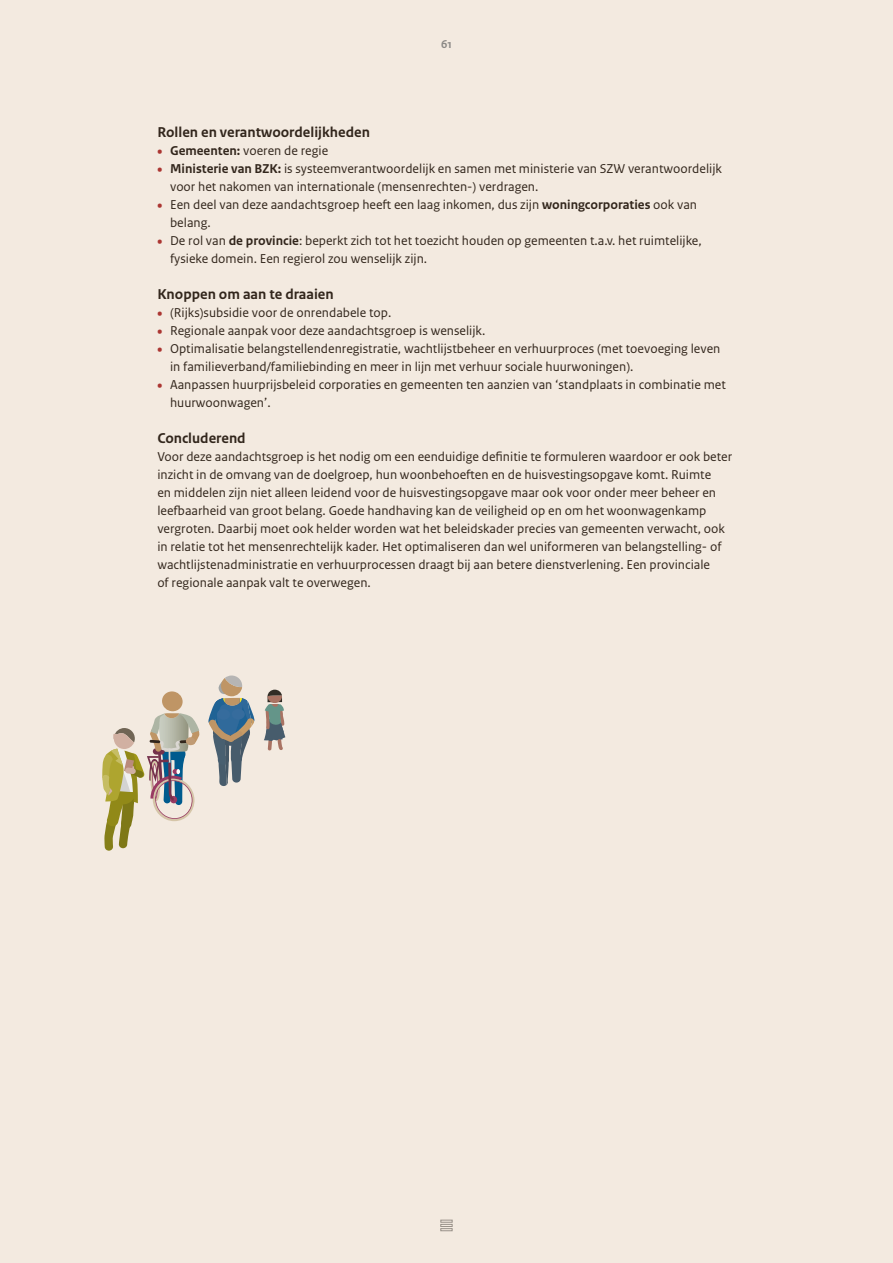
<style>
.page{position:relative;width:893px;height:1263px;background:#f3eae0}
.page>*{position:absolute;margin:0;border:0;box-sizing:border-box;transform-origin:0 0}
.Alineakop_bijlagen{font:700 15px "Rijksoverheid Sans Text";color:#32261c}
._10_RO_Broodtekst_Sa{font:13.5px/18px "Rijksoverheid Sans Text";color:#32261c}
.t1{font:700 12px "Rijksoverheid Sans Text";color:#8b8986}
.s1{font-family:"Rijksoverheid Sans Heading";font-weight:700;font-size:18px;color:#ab3632}
.s2{font-weight:700}
</style>
<div class="page">
<svg style="left:208px;top:675px;width:47px;height:111px"></svg>
<svg style="left:264px;top:690px;width:21px;height:60px"></svg>
<svg style="left:102px;top:691px;width:98px;height:160px"></svg>
<svg style="left:441px;top:1220px;width:11px;height:11px"></svg>
<p class="t1" style="left:441px;top:37px;width:12px">61</p>
<p class="Alineakop_bijlagen" style="left:157px;top:124px;width:214px">Rollen en verantwoordelijkheden</p>
<p class="_10_RO_Broodtekst_Sa" style="left:157px;top:142px;width:172px"><span class="s1">•</span> <span class="s2">Gemeenten:</span> voeren de regie</p>
<p class="_10_RO_Broodtekst_Sa" style="left:170px;top:160px;width:553px;text-indent:-13px"><span class="s1">•</span> <span class="s2">Ministerie van BZK:</span> is systeemverantwoordelijk en samen met ministerie van SZW verantwoordelijk voor het nakomen van internationale (mensenrechten-) verdragen.</p>
<p class="_10_RO_Broodtekst_Sa" style="left:170px;top:196px;width:529px;text-indent:-13px"><span class="s1">•</span> Een deel van deze aandachtsgroep heeft een laag inkomen, dus zijn <span class="s2">woningcorporaties</span> ook van belang.</p>
<p class="_10_RO_Broodtekst_Sa" style="left:170px;top:232px;width:533px;text-indent:-13px"><span class="s1">•</span> De rol van <span class="s2">de provincie</span>: beperkt zich tot het toezicht houden op gemeenten t.a.v. het ruimtelijke, fysieke domein. Een regierol zou wenselijk zijn.</p>
<p class="Alineakop_bijlagen" style="left:157px;top:286px;width:178px">Knoppen om aan te draaien</p>
<p class="_10_RO_Broodtekst_Sa" style="left:157px;top:304px;width:236px"><span class="s1">•</span> (Rijks)subsidie voor de onrendabele top.</p>
<p class="_10_RO_Broodtekst_Sa" style="left:157px;top:322px;width:330px"><span class="s1">•</span> Regionale aanpak voor deze aandachtsgroep is wenselijk.</p>
<p class="_10_RO_Broodtekst_Sa" style="left:170px;top:340px;width:552px;text-indent:-13px"><span class="s1">•</span> Optimalisatie belangstellendenregistratie, wachtlijstbeheer en verhuurproces (met toevoeging leven in familieverband/familiebinding en meer in lijn met verhuur sociale huurwoningen).</p>
<p class="_10_RO_Broodtekst_Sa" style="left:170px;top:376px;width:557px;text-indent:-13px"><span class="s1">•</span> Aanpassen huurprijsbeleid corporaties en gemeenten ten aanzien van ‘standplaats in combinatie met huurwoonwagen’.</p>
<p class="Alineakop_bijlagen" style="left:157px;top:430px;width:90px">Concluderend</p>
<p class="_10_RO_Broodtekst_Sa" style="left:157px;top:448px;width:576px">Voor deze aandachtsgroep is het nodig om een eenduidige definitie te formuleren waardoor er ook beter inzicht in de omvang van de doelgroep, hun woonbehoeften en de huisvestingsopgave komt. Ruimte<br>en middelen zijn niet alleen leidend voor de huisvestingsopgave maar ook voor onder meer beheer en leefbaarheid van groot belang. Goede handhaving kan de veiligheid op en om het woonwagenkamp vergroten. Daarbij moet ook helder worden wat het beleidskader precies van gemeenten verwacht, ook in relatie tot het mensenrechtelijk kader. Het optimaliseren dan wel uniformeren van belangstelling- of wachtlijstenadministratie en verhuurprocessen draagt bij aan betere dienstverlening. Een provinciale<br>of regionale aanpak valt te overwegen.</p>
</div>
